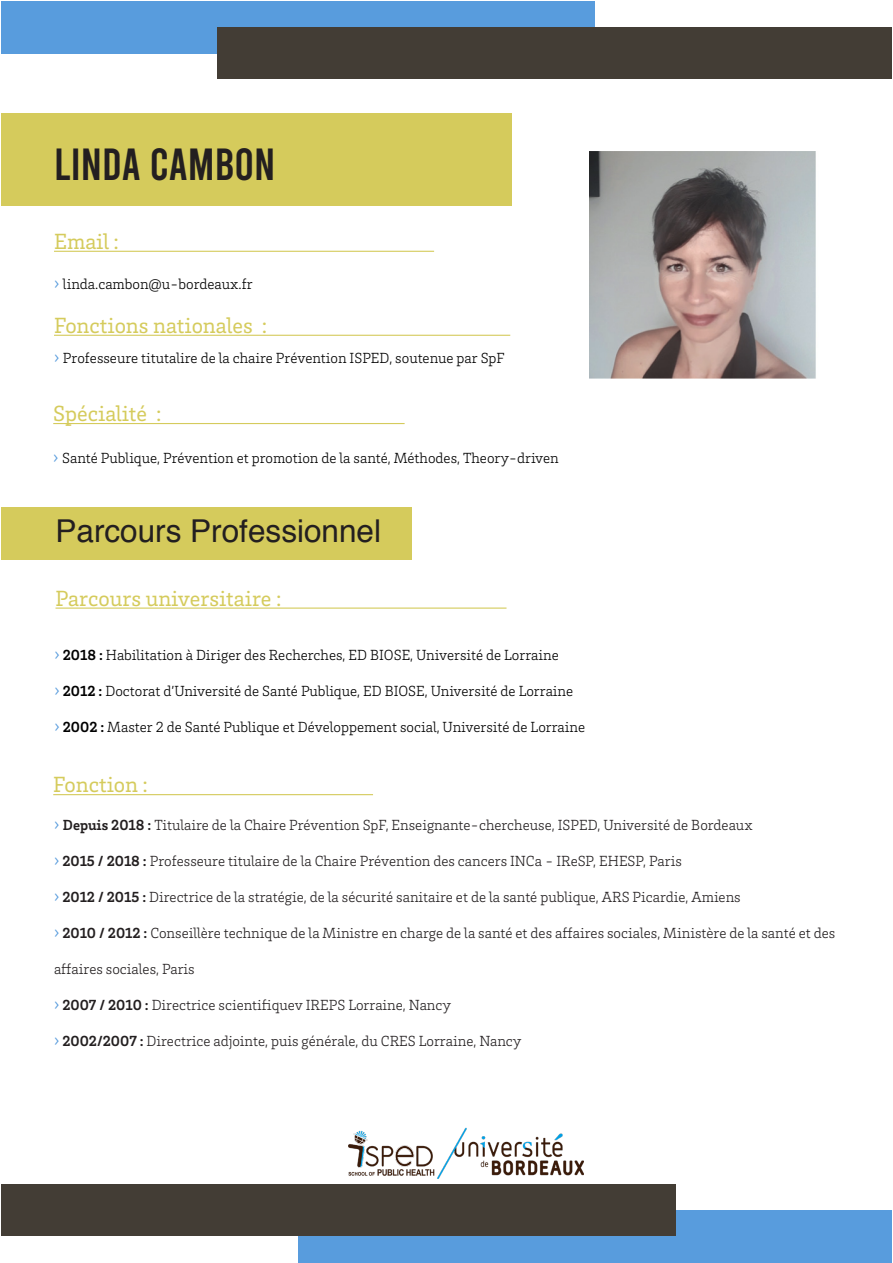
<style>
.page{position:relative;width:893px;height:1263px;background:#fff}
.page>*{position:absolute;margin:0;border:0;box-sizing:border-box;transform-origin:0 0}
.t1{font:45px "Bebas";color:#231f20}
.t2{font:31.5px "Helvetica";color:#231f20}
.t3{font:22.5px "Brix Slab";color:#d5cb5c}
.t4{font:300 15px "Brix Slab";color:#231f20}
.t5{font:300 15px "Brix Slab";color:#000}
.s1{font-size:18px;color:#589cdd}
.s2{font-weight:700}
</style>
<div class="page">
<div style="left:1px;top:1px;width:594px;height:52px;background:#589cdd"></div>
<div style="left:218px;top:28px;width:674px;height:51px;background:#433d35"></div>
<div style="left:2px;top:113px;width:510px;height:92px;background:#d5cb5c"></div>
<div style="left:2px;top:507px;width:410px;height:52px;background:#d5cb5c"></div>
<div style="left:298px;top:1210px;width:594px;height:53px;background:#589cdd"></div>
<div style="left:1px;top:1185px;width:674px;height:51px;background:#433d35"></div>
<img style="left:348px;top:1127px;width:235px;height:51px">
<hr style="left:56px;top:607px;width:450px;height:2px;background:#d5cb5c">
<hr style="left:54px;top:251px;width:380px;height:1px;background:#d5cb5c">
<hr style="left:54px;top:335px;width:456px;height:1px;background:#d5cb5c">
<img style="left:590px;top:152px;width:226px;height:226px">
<hr style="left:53px;top:423px;width:352px;height:1px;background:#d5cb5c">
<hr style="left:53px;top:794px;width:320px;height:1px;background:#d5cb5c">
<p class="t1" style="left:54px;top:142px;width:223px">LINDA CAMBON</p>
<p class="t3" style="left:54px;top:227px;width:67px">Email :</p>
<p class="t5" style="left:54px;top:275px;width:200px"><span class="s1">›</span> linda.cambon@u-bordeaux.fr</p>
<p class="t3" style="left:54px;top:311px;width:215px">Fonctions nationales :</p>
<p class="t5" style="left:54px;top:348px;width:452px"><span class="s1">›</span> Professeure titutalire de la chaire Prévention ISPED, soutenue par SpF</p>
<p class="t3" style="left:53px;top:399px;width:110px">Spécialité :</p>
<p class="t5" style="left:53px;top:449px;width:507px"><span class="s1">›</span> Santé Publique, Prévention et promotion de la santé, Méthodes, Theory-driven</p>
<p class="t2" style="left:56px;top:506px;width:327px">Parcours Professionnel</p>
<p class="t3" style="left:56px;top:584px;width:227px">Parcours universitaire :</p>
<p class="t5" style="left:54px;top:645px;width:506px"><span class="s1">›</span> <span class="s2">2018 :</span> Habilitation à Diriger des Recherches, ED BIOSE, Université de Lorraine</p>
<p class="t5" style="left:54px;top:681px;width:520px"><span class="s1">›</span> <span class="s2">2012 :</span> Doctorat d’Université de Santé Publique, ED BIOSE, Université de Lorraine</p>
<p class="t5" style="left:54px;top:717px;width:532px"><span class="s1">›</span> <span class="s2">2002 :</span> Master 2 de Santé Publique et Développement social, Université de Lorraine</p>
<p class="t3" style="left:53px;top:770px;width:96px">Fonction :</p>
<p class="t4" style="left:54px;top:815px;width:700px"><span class="s1">›</span> <span class="s2">Depuis 2018 :</span> Titulaire de la Chaire Prévention SpF, Enseignante-chercheuse, ISPED, Université de Bordeaux</p>
<p class="t4" style="left:54px;top:851px;width:629px"><span class="s1">›</span> <span class="s2">2015 / 2018 :</span> Professeure titulaire de la Chaire Prévention des cancers INCa - IReSP, EHESP, Paris</p>
<p class="t4" style="left:54px;top:887px;width:688px"><span class="s1">›</span> <span class="s2">2012 / 2015 :</span> Directrice de la stratégie, de la sécurité sanitaire et de la santé publique, ARS Picardie, Amiens</p>
<p class="t4" style="left:54px;top:923px;width:783px"><span class="s1">›</span> <span class="s2">2010 / 2012 :</span> Conseillère technique de la Ministre en charge de la santé et des affaires sociales, Ministère de la santé et des</p>
<p class="t4" style="left:54px;top:959px;width:142px">affaires sociales, Paris</p>
<p class="t4" style="left:54px;top:995px;width:399px"><span class="s1">›</span> <span class="s2">2007 / 2010 :</span> Directrice scientifiquev IREPS Lorraine, Nancy</p>
<p class="t4" style="left:54px;top:1031px;width:469px"><span class="s1">›</span> <span class="s2">2002/2007 :</span> Directrice adjointe, puis générale, du CRES Lorraine, Nancy</p>
</div>
